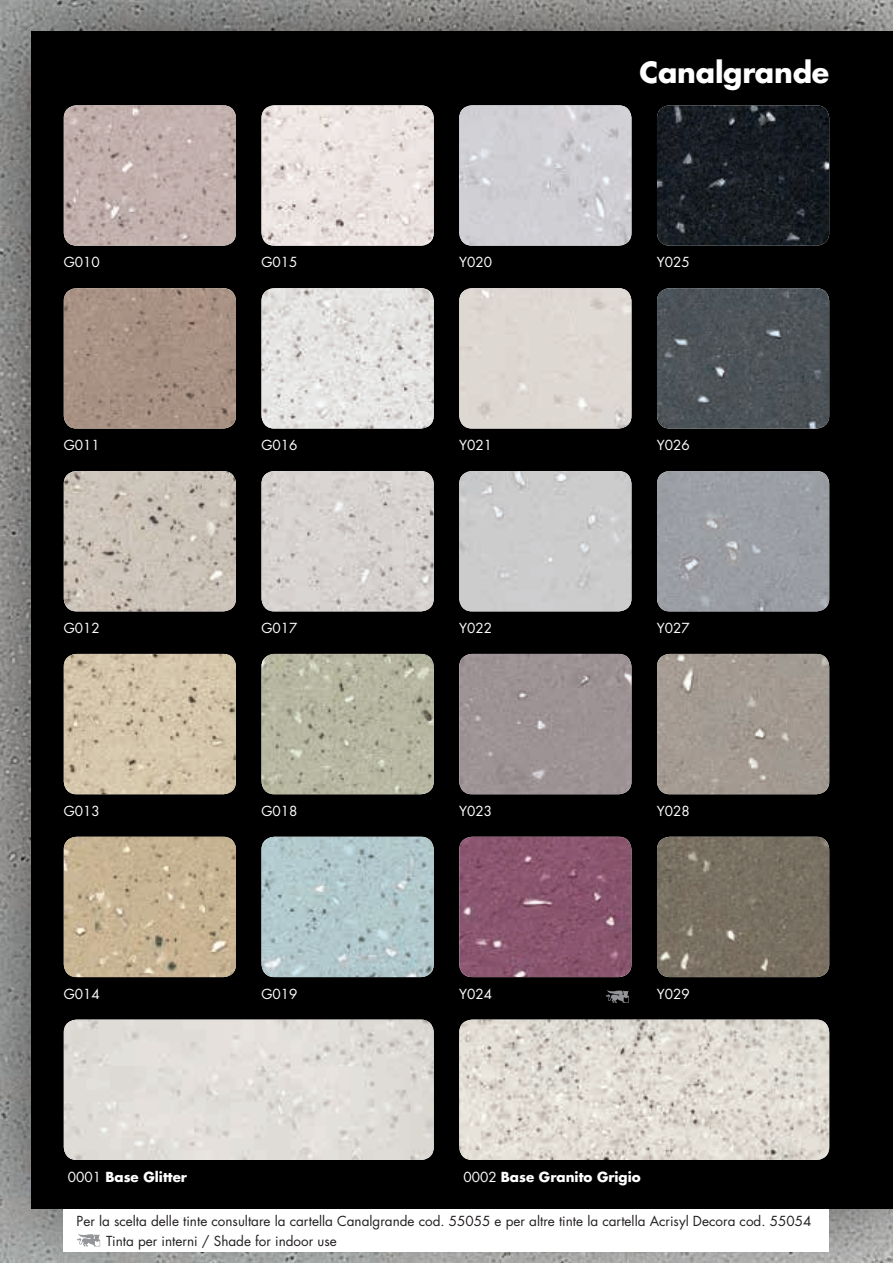
<style>
.page{position:relative;width:893px;height:1263px;background:#fff}
.page>*{position:absolute;margin:0;border:0;box-sizing:border-box;transform-origin:0 0}
.t1{font:700 28.5px "Futura Std";letter-spacing:-.01em;color:#fff}
.t2{font:13.5px/20.2px "Futura Std";color:#231f20}
.t3{font:13.5px "Futura Std";color:#fff}
.t4{font:700 13.5px "Futura Std";color:#fff}
.s1{font-weight:400}
</style>
<div class="page">
<div style="left:0;top:0;width:893px;height:1263px;background:#231f20;opacity:.75"></div>
<div style="left:32px;top:31px;width:861px;height:1178px;background:#000001"></div>
<img style="left:64px;top:105px;width:172px;height:141px">
<img style="left:64px;top:288px;width:172px;height:140px">
<img style="left:64px;top:471px;width:172px;height:140px">
<img style="left:64px;top:654px;width:172px;height:140px">
<img style="left:64px;top:837px;width:172px;height:140px">
<img style="left:657px;top:105px;width:172px;height:141px">
<img style="left:657px;top:288px;width:172px;height:140px">
<img style="left:657px;top:471px;width:172px;height:140px">
<img style="left:657px;top:654px;width:172px;height:140px">
<img style="left:657px;top:837px;width:172px;height:140px">
<img style="left:459px;top:105px;width:172px;height:141px">
<div style="left:459px;top:288px;width:172px;height:140px;background:#ded8d2"></div>
<div style="left:459px;top:471px;width:172px;height:140px;background:#cccccd"></div>
<div style="left:459px;top:654px;width:172px;height:140px;background:#9d9294"></div>
<img style="left:459px;top:837px;width:172px;height:140px">
<img style="left:459px;top:1020px;width:370px;height:140px">
<img style="left:261px;top:105px;width:173px;height:141px">
<img style="left:261px;top:288px;width:173px;height:140px">
<img style="left:261px;top:471px;width:173px;height:140px">
<img style="left:261px;top:654px;width:173px;height:140px">
<img style="left:261px;top:837px;width:173px;height:140px">
<img style="left:64px;top:1020px;width:370px;height:140px">
<div style="left:64px;top:1230px;width:765px;height:21px;background:#fff"></div>
<svg style="left:605px;top:990px;width:24px;height:13px"></svg>
<svg style="left:77px;top:1234px;width:23px;height:12px"></svg>
<div style="left:64px;top:1210px;width:765px;height:21px;background:#fff"></div>
<h1 class="t1" style="left:640px;top:53px;width:191px">Canalgrande</h1>
<p class="t3" style="left:64px;top:254px;width:38px">G010</p>
<p class="t3" style="left:261px;top:254px;width:38px">G015</p>
<p class="t3" style="left:459px;top:254px;width:34px">Y020</p>
<p class="t3" style="left:657px;top:254px;width:34px">Y025</p>
<p class="t3" style="left:64px;top:437px;width:38px">G011</p>
<p class="t3" style="left:261px;top:437px;width:38px">G016</p>
<p class="t3" style="left:459px;top:437px;width:34px">Y021</p>
<p class="t3" style="left:657px;top:437px;width:34px">Y026</p>
<p class="t3" style="left:64px;top:619px;width:38px">G012</p>
<p class="t3" style="left:261px;top:619px;width:38px">G017</p>
<p class="t3" style="left:459px;top:619px;width:34px">Y022</p>
<p class="t3" style="left:657px;top:619px;width:34px">Y027</p>
<p class="t3" style="left:64px;top:802px;width:38px">G013</p>
<p class="t3" style="left:261px;top:802px;width:38px">G018</p>
<p class="t3" style="left:459px;top:802px;width:34px">Y023</p>
<p class="t3" style="left:657px;top:802px;width:34px">Y028</p>
<p class="t3" style="left:64px;top:985px;width:38px">G014</p>
<p class="t3" style="left:261px;top:985px;width:38px">G019</p>
<p class="t3" style="left:459px;top:985px;width:34px">Y024</p>
<p class="t3" style="left:657px;top:985px;width:34px">Y029</p>
<p class="t4" style="left:68px;top:1168px;width:121px"><span class="s1">0001</span> Base Glitter</p>
<p class="t4" style="left:463px;top:1167px;width:179px"><span class="s1">0002</span> Base Granito Grigio</p>
<p class="t2" style="left:106px;top:1211px;width:706px;text-indent:-30px">Per la scelta delle tinte consultare la cartella Canalgrande cod. 55055 e per altre tinte la cartella Acrisyl Decora cod. 55054<br>Tinta per interni / Shade for indoor use</p>
</div>
